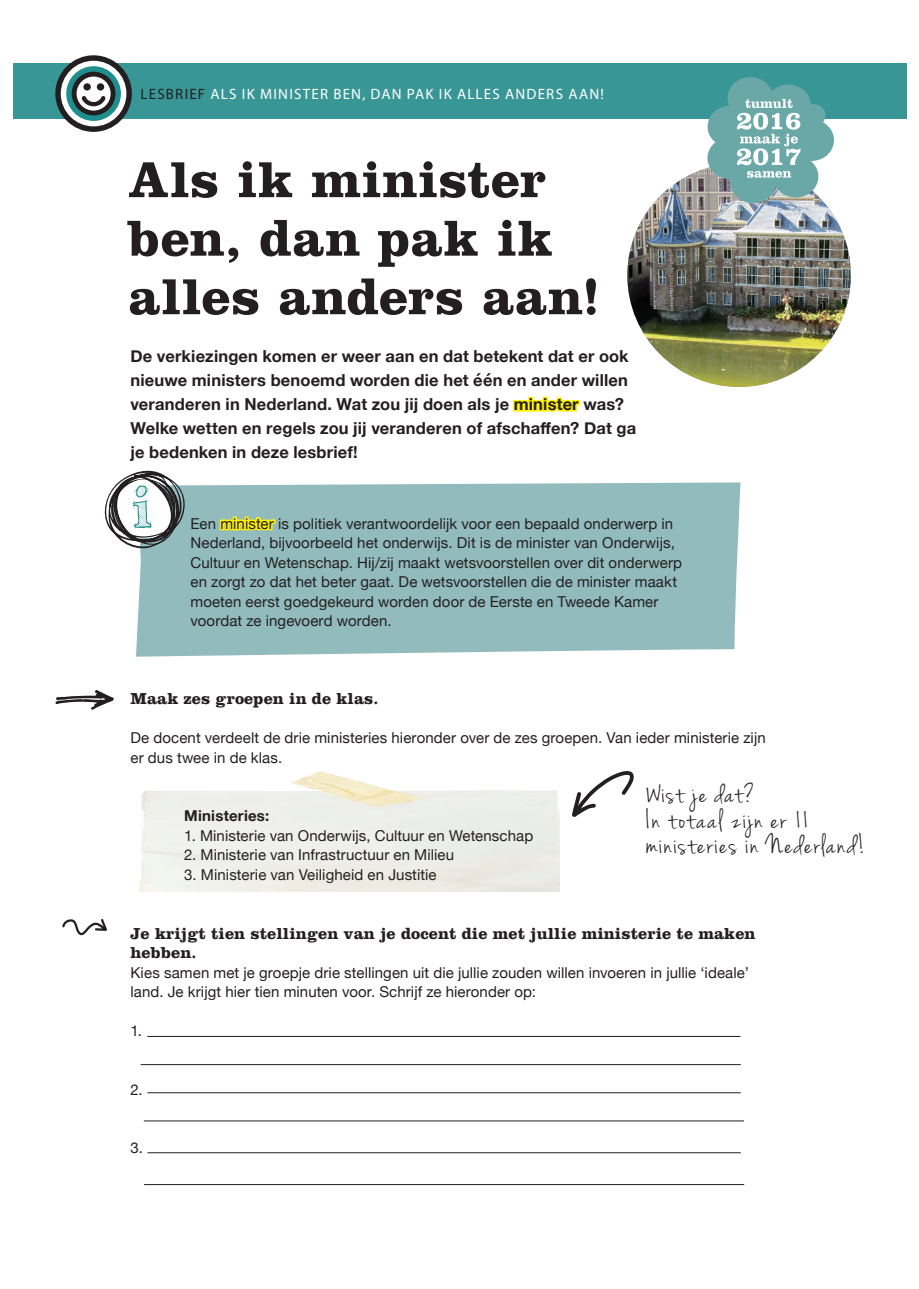
<style>
.page{position:relative;width:919px;height:1289px;background:#fff}
.page>*{position:absolute;margin:0;border:0;box-sizing:border-box;transform-origin:0 0}
.kopje_Archistico{font:700 54.45px "Archistico";color:#1f8f8e}
.titel_les_35___39{font:700 52.5px "Clarendon";letter-spacing:.01em;color:#231f20}
.op_briefje__Jenna_su{font:28.5px "Jenna Sue";letter-spacing:.05em;color:#231f20;scale:1.04 1}
.plat_10___13{font:700 16.5px/24px "Helvetica Neue";letter-spacing:.01em;color:#231f20}
.tussenkopje_eerste_o{font:700 16.5px/19.5px "Clarendon";letter-spacing:.005em;color:#231f20}
.tussenkopje_eerste_o-2{font:15px/19.5px "Helvetica Neue";letter-spacing:.005em;color:#231f20}
.plat_10___13-2{font:15px "Helvetica Neue";letter-spacing:.005em;color:#231f20}
.t1{font:15px "Myriad Pro";letter-spacing:.08em;color:#fff}
.plat_10___13-3{font:700 15px "Helvetica Neue";letter-spacing:.015em;color:#231f20}
.s1{color:#231f20}
</style>
<div class="page">
<svg style="left:55px;top:690px;width:59px;height:20px"></svg>
<hr style="left:144px;top:1120px;width:599px;height:1px;background:#231f20">
<hr style="left:147px;top:1036px;width:593px;height:1px;background:#231f20">
<hr style="left:141px;top:1064px;width:599px;height:1px;background:#231f20">
<svg style="left:513px;top:396px;width:68px;height:16px"></svg>
<div style="left:13px;top:64px;width:893px;height:55px;background:#399696"></div>
<svg style="left:55px;top:55px;width:77px;height:77px"></svg>
<div style="left:61px;top:61px;width:65px;height:65px;background:#fff;border-radius:50%"></div>
<svg style="left:66px;top:66px;width:55px;height:55px"></svg>
<div style="left:72px;top:72px;width:43px;height:43px;background:#231f20;border-radius:50%"></div>
<div style="left:77px;top:77px;width:34px;height:34px;background:#fff;border-radius:50%"></div>
<svg style="left:80px;top:82px;width:26px;height:25px"></svg>
<img style="left:627px;top:163px;width:223px;height:224px;border-radius:112px">
<svg style="left:704px;top:77px;width:130px;height:129px"></svg>
<div style="left:758px;top:115px;width:5px;height:12px;background:#6aa8a8;border-radius:50%"></div>
<div style="left:758px;top:150px;width:5px;height:13px;background:#6aa8a8;border-radius:50%"></div>
<div style="left:136px;top:482px;width:604px;height:174px;background:#92bbbd"></div>
<svg style="left:104px;top:470px;width:86px;height:91px"></svg>
<svg style="left:218px;top:515px;width:59px;height:20px"></svg>
<hr style="left:147px;top:1092px;width:593px;height:1px;background:#231f20">
<hr style="left:147px;top:1152px;width:593px;height:1px;background:#231f20">
<hr style="left:144px;top:1184px;width:600px;height:1px;background:#231f20">
<svg style="left:62px;top:919px;width:45px;height:16px"></svg>
<svg style="left:572px;top:771px;width:62px;height:46px"></svg>
<p class="t1" style="left:140px;top:85px;width:464px"><span class="s1">LESBRIEF</span> ALS IK MINISTER BEN, DAN PAK IK ALLES ANDERS AAN!</p>
<p class="titel_les_35___39" style="left:128px;top:148px;width:419px">Als ik minister</p>
<p class="titel_les_35___39" style="left:128px;top:206px;width:426px">ben, dan pak ik</p>
<p class="titel_les_35___39" style="left:128px;top:265px;width:473px">alles anders aan!</p>
<p class="plat_10___13" style="left:130px;top:344px;width:507px">De verkiezingen komen er weer aan en dat betekent dat er ook nieuwe ministers benoemd worden die het één en ander willen veranderen in Nederland. Wat zou jij doen als je minister was?<br>Welke wetten en regels zou jij veranderen of afschaffen? Dat ga je bedenken in deze lesbrief!</p>
<p class="kopje_Archistico" style="left:132px;top:477px;width:22px">i</p>
<p class="tussenkopje_eerste_o-2" style="left:190px;top:514px;width:493px">Een minister is politiek verantwoordelijk voor een bepaald onderwerp in Nederland, bijvoorbeeld het onderwijs. Dit is de minister van Onderwijs, Cultuur en Wetenschap. Hij/zij maakt wetsvoorstellen over dit onderwerp en zorgt zo dat het beter gaat. De wetsvoorstellen die de minister maakt moeten eerst goedgekeurd worden door de Eerste en Tweede Kamer voordat ze ingevoerd worden.</p>
<p class="tussenkopje_eerste_o" style="left:130px;top:688px;width:249px">Maak zes groepen in de klas.</p>
<p class="tussenkopje_eerste_o-2" style="left:130px;top:729px;width:636px">De docent verdeelt de drie ministeries hieronder over de zes groepen. Van ieder ministerie zijn er dus twee in de klas.</p>
<p class="plat_10___13-3" style="left:184px;top:804px;width:86px">Ministeries:</p>
<p class="plat_10___13-2" style="left:184px;top:824px;width:350px">1. Ministerie van Onderwijs, Cultuur en Wetenschap</p>
<p class="plat_10___13-2" style="left:184px;top:844px;width:271px">2. Ministerie van Infrastructuur en Milieu</p>
<p class="plat_10___13-2" style="left:184px;top:863px;width:254px">3. Ministerie van Veiligheid en Justitie</p>
<p class="op_briefje__Jenna_su" style="left:646px;top:777px;width:106px">Wist je dat?</p>
<p class="op_briefje__Jenna_su" style="left:646px;top:802px;width:158px">In totaal zijn er 11</p>
<p class="op_briefje__Jenna_su" style="left:646px;top:828px;width:212px">ministeries in Nederland!</p>
<p class="tussenkopje_eerste_o" style="left:130px;top:922px;width:626px">Je krijgt tien stellingen van je docent die met jullie ministerie te maken hebben.</p>
<p class="tussenkopje_eerste_o-2" style="left:130px;top:963px;width:620px">Kies samen met je groepje drie stellingen uit die jullie zouden willen invoeren in jullie ‘ideale’ land. Je krijgt hier tien minuten voor. Schrijf ze hieronder op:</p>
<p class="tussenkopje_eerste_o-2" style="left:130px;top:1021px;width:13px">1.</p>
<p class="tussenkopje_eerste_o-2" style="left:130px;top:1080px;width:14px">2.</p>
<p class="tussenkopje_eerste_o-2" style="left:130px;top:1138px;width:14px">3.</p>
</div>
